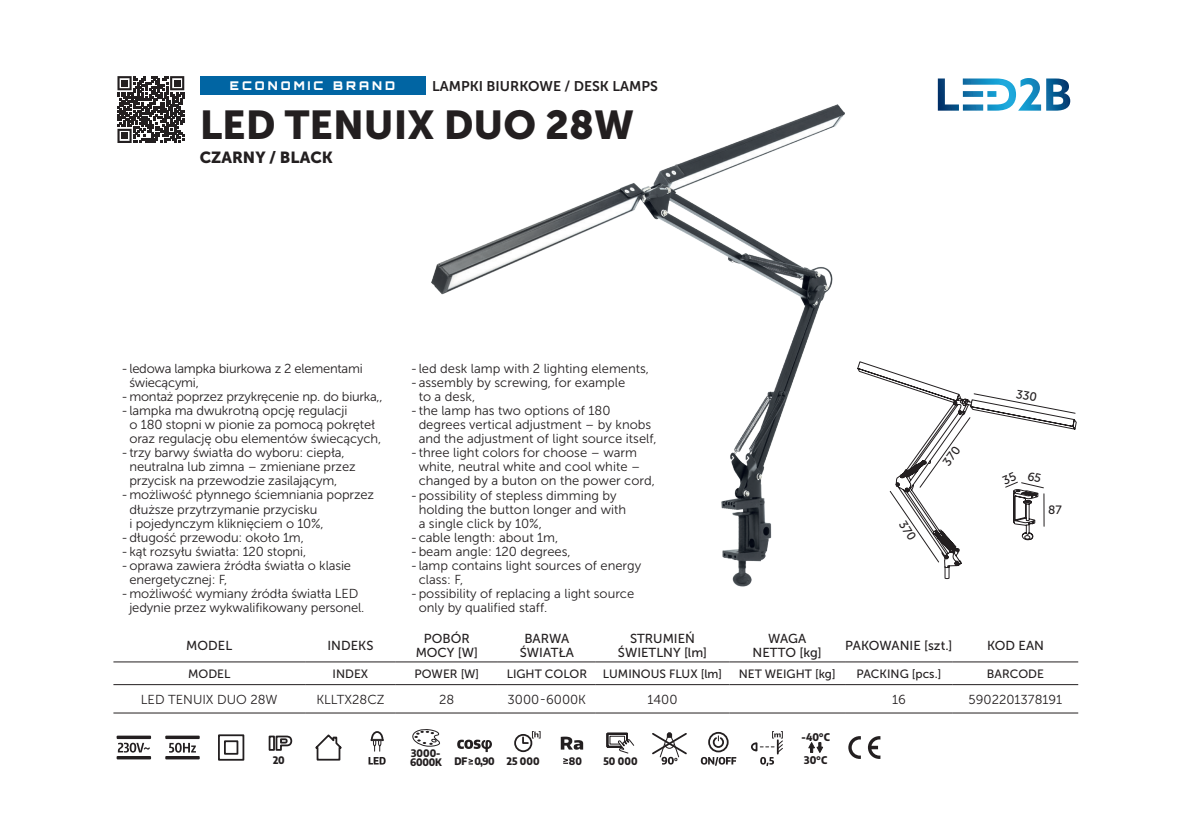
<style>
.page{position:relative;width:1191px;height:840px;background:#fff}
.page>*{position:absolute;margin:0;border:0;box-sizing:border-box;transform-origin:0 0}
.t1{font:40px "Museo Sans 900";color:#231f20}
.t2{font:16px "Museo Sans 900";color:#231f20}
.t3{font:14px "Museo Sans 700";color:#231f20}
.t4{font:13px/14px "Museo Sans 300";letter-spacing:-.01em;color:#231f20}
.t5{font:13px/14px "Museo Sans 500";color:#231f20;text-align:center}
.t6{font:12px "Museo Sans 500";color:#231f20}
.t7{font:900 12px "Orbitron";letter-spacing:.25em;color:#fff}
.t8{font:800 semi-condensed 10.4px "Encode Sans";color:#231f20}
.t9{font:800 semi-condensed 10.2px "Encode Sans";color:#231f20}
.t10{font:800 semi-condensed 10.2px/9px "Encode Sans";letter-spacing:-.02em;color:#231f20}
</style>
<div class="page">
<svg style="left:113px;top:662px;width:965px;height:24px"></svg>
<div style="left:305px;top:661px;width:91px;height:23px;background:#fff"></div>
<hr style="left:113px;top:661px;width:192px;height:1px;background:#231f20">
<hr style="left:396px;top:661px;width:102px;height:1px;background:#231f20">
<hr style="left:498px;top:661px;width:98px;height:1px;background:#231f20">
<hr style="left:596px;top:661px;width:133px;height:1px;background:#231f20">
<hr style="left:729px;top:661px;width:116px;height:1px;background:#231f20">
<hr style="left:845px;top:661px;width:107px;height:1px;background:#231f20">
<hr style="left:952px;top:661px;width:126px;height:1px;background:#231f20">
<hr style="left:113px;top:684px;width:192px;height:1px;background:#231f20">
<hr style="left:396px;top:684px;width:102px;height:1px;background:#231f20">
<hr style="left:498px;top:684px;width:98px;height:1px;background:#231f20">
<hr style="left:596px;top:684px;width:133px;height:1px;background:#231f20">
<hr style="left:729px;top:684px;width:116px;height:1px;background:#231f20">
<hr style="left:845px;top:684px;width:107px;height:1px;background:#231f20">
<hr style="left:952px;top:684px;width:126px;height:1px;background:#231f20">
<hr style="left:113px;top:712px;width:192px;height:1px;background:#231f20">
<hr style="left:305px;top:712px;width:91px;height:1px;background:#231f20">
<hr style="left:396px;top:712px;width:102px;height:1px;background:#231f20">
<hr style="left:498px;top:712px;width:98px;height:1px;background:#231f20">
<hr style="left:596px;top:712px;width:133px;height:1px;background:#231f20">
<hr style="left:729px;top:712px;width:116px;height:1px;background:#231f20">
<hr style="left:845px;top:712px;width:107px;height:1px;background:#231f20">
<hr style="left:952px;top:712px;width:126px;height:1px;background:#231f20">
<hr style="left:305px;top:661px;width:91px;height:1px;background:#231f20">
<hr style="left:305px;top:684px;width:91px;height:1px;background:#231f20">
<svg style="left:118px;top:742px;width:32px;height:10px"></svg>
<div style="left:117px;top:735px;width:34px;height:3px;border:2px solid #231f20"></div>
<div style="left:117px;top:755px;width:34px;height:4px;border:2px solid #231f20"></div>
<div style="left:165px;top:735px;width:35px;height:3px;border:2px solid #231f20"></div>
<div style="left:165px;top:755px;width:35px;height:4px;border:2px solid #231f20"></div>
<svg style="left:169px;top:742px;width:27px;height:10px"></svg>
<svg style="left:218px;top:734px;width:27px;height:27px"></svg>
<svg style="left:268px;top:735px;width:25px;height:16px"></svg>
<svg style="left:315px;top:734px;width:27px;height:27px"></svg>
<svg style="left:368px;top:757px;width:17px;height:7px"></svg>
<svg style="left:370px;top:731px;width:14px;height:19px"></svg>
<svg style="left:412px;top:729px;width:28px;height:17px"></svg>
<svg style="left:457px;top:739px;width:35px;height:12px"></svg>
<svg style="left:468px;top:758px;width:5px;height:6px"></svg>
<svg style="left:514px;top:731px;width:26px;height:21px"></svg>
<svg style="left:563px;top:758px;width:5px;height:5px"></svg>
<svg style="left:561px;top:736px;width:22px;height:13px"></svg>
<svg style="left:606px;top:732px;width:29px;height:21px"></svg>
<svg style="left:652px;top:732px;width:35px;height:32px"></svg>
<svg style="left:701px;top:731px;width:35px;height:34px"></svg>
<svg style="left:751px;top:731px;width:32px;height:34px"></svg>
<svg style="left:808px;top:742px;width:15px;height:11px"></svg>
<svg style="left:848px;top:736px;width:13px;height:22px"></svg>
<svg style="left:868px;top:736px;width:12px;height:22px"></svg>
<svg style="left:117px;top:76px;width:67px;height:67px"></svg>
<div style="left:121px;top:133px;width:7px;height:6px;background:#231f20"></div>
<div style="left:200px;top:77px;width:225px;height:18px;background:#0165a3"></div>
<img style="left:432px;top:104px;width:413px;height:483px">
<svg style="left:857px;top:361px;width:219px;height:219px"></svg>
<svg style="left:937px;top:78px;width:133px;height:33px"></svg>
<svg style="left:889px;top:389px;width:186px;height:173px"></svg>
<p class="t7" style="left:230px;top:78px;width:167px">ECONOMIC BRAND</p>
<p class="t3" style="left:432px;top:78px;width:227px">LAMPKI BIURKOWE / DESK LAMPS</p>
<h1 class="t1" style="left:200px;top:102px;width:436px">LED TENUIX DUO 28W</h1>
<p class="t2" style="left:200px;top:148px;width:135px">CZARNY / BLACK</p>
<p class="t4" style="left:121px;top:362px;width:243px">- ledowa lampka biurkowa z 2 elementami</p>
<p class="t4" style="left:129px;top:376px;width:71px">świecącymi,</p>
<p class="t4" style="left:121px;top:390px;width:263px">-montaż poprzez przykręcenie np. do biurka,,</p>
<p class="t4" style="left:129px;top:404px;width:253px;text-indent:-8px">- lampka ma dwukrotną opcję regulacji<br>o 180 stopni w pionie za pomocą pokręteł oraz regulację obu elementów świecących,</p>
<p class="t4" style="left:121px;top:446px;width:225px">- trzy barwy światła do wyboru: ciepła,</p>
<p class="t4" style="left:129px;top:460px;width:228px">neutralna lub zimna – zmieniane przez</p>
<p class="t4" style="left:129px;top:474px;width:209px">przycisk na przewodzie zasilającym,</p>
<p class="t4" style="left:121px;top:488px;width:254px">-możliwość płynnego ściemniania poprzez</p>
<p class="t4" style="left:129px;top:502px;width:190px">dłuższe przytrzymanie przycisku</p>
<p class="t4" style="left:129px;top:516px;width:196px">i pojedynczym kliknięciem o 10%,</p>
<p class="t4" style="left:121px;top:530px;width:184px">-długość przewodu: około 1m,</p>
<p class="t4" style="left:121px;top:544px;width:186px">-kąt rozsyłu światła: 120 stopni,</p>
<p class="t4" style="left:121px;top:558px;width:231px">-oprawa zawiera źródła światła o klasie</p>
<p class="t4" style="left:129px;top:572px;width:99px">energetycznej: F,</p>
<p class="t4" style="left:121px;top:586px;width:238px">-możliwość wymiany źródła światła LED</p>
<p class="t4" style="left:129px;top:600px;width:236px">jedynie przez wykwalifikowany personel.</p>
<p class="t4" style="left:411px;top:362px;width:240px">- led desk lamp with 2 lighting elements,</p>
<p class="t4" style="left:411px;top:376px;width:216px">-assembly by screwing, for example</p>
<p class="t4" style="left:419px;top:390px;width:58px">to a desk,</p>
<p class="t4" style="left:419px;top:404px;width:239px;text-indent:-8px">- the lamp has two options of 180 degrees vertical adjustment – by knobs and the adjustment of light source itself,</p>
<p class="t4" style="left:411px;top:446px;width:228px">- three light colors for choose – warm</p>
<p class="t4" style="left:419px;top:460px;width:223px">white, neutral white and cool white –</p>
<p class="t4" style="left:419px;top:474px;width:238px">changed by a buton on the power cord,</p>
<p class="t4" style="left:411px;top:488px;width:208px">-possibility of stepless dimming by</p>
<p class="t4" style="left:419px;top:502px;width:209px">holding the button longer and with</p>
<p class="t4" style="left:419px;top:516px;width:125px">a single click by 10%,</p>
<p class="t4" style="left:411px;top:530px;width:149px">-cable length: about 1m,</p>
<p class="t4" style="left:411px;top:544px;width:162px">-beam angle: 120 degrees,</p>
<p class="t4" style="left:411px;top:558px;width:232px">- lamp contains light sources of energy</p>
<p class="t4" style="left:419px;top:572px;width:46px">class: F,</p>
<p class="t4" style="left:411px;top:586px;width:225px">-possibility of replacing a light source</p>
<p class="t4" style="left:419px;top:600px;width:130px">only by qualified staff.</p>
<p class="t6" style="left:1048px;top:502px;width:15px">87</p>
<p class="t5" style="left:186px;top:638px;width:47px">MODEL</p>
<p class="t5" style="left:327px;top:638px;width:47px">INDEKS</p>
<p class="t5" style="left:416px;top:631px;width:64px">POBÓR<br>MOCY [W]</p>
<p class="t5" style="left:520px;top:631px;width:55px">BARWA<br>ŚWIATŁA</p>
<p class="t5" style="left:618px;top:631px;width:91px">STRUMIEŃ<br>ŚWIETLNY [lm]</p>
<p class="t5" style="left:752px;top:631px;width:71px">WAGA<br>NETTO [kg]</p>
<p class="t5" style="left:845px;top:638px;width:109px">PAKOWANIE [szt.]</p>
<p class="t5" style="left:987px;top:638px;width:59px">KOD EAN</p>
<p class="t6" style="left:188px;top:666px;width:44px">MODEL</p>
<p class="t6" style="left:333px;top:666px;width:37px">INDEX</p>
<p class="t6" style="left:414px;top:666px;width:66px">POWER [W]</p>
<p class="t6" style="left:507px;top:666px;width:82px">LIGHT COLOR</p>
<p class="t6" style="left:603px;top:666px;width:121px">LUMINOUS FLUX [lm]</p>
<p class="t6" style="left:738px;top:666px;width:98px">NET WEIGHT [kg]</p>
<p class="t6" style="left:856px;top:666px;width:86px">PACKING [pcs.]</p>
<p class="t6" style="left:987px;top:666px;width:59px">BARCODE</p>
<p class="t4" style="left:141px;top:692px;width:138px">LED TENUIX DUO 28W</p>
<p class="t4" style="left:316px;top:692px;width:70px">KLLTX28CZ</p>
<p class="t4" style="left:439px;top:692px;width:17px">28</p>
<p class="t4" style="left:507px;top:692px;width:80px">3000-6000K</p>
<p class="t4" style="left:647px;top:692px;width:31px">1400</p>
<p class="t4" style="left:892px;top:692px;width:15px">16</p>
<p class="t4" style="left:968px;top:692px;width:95px">5902201378191</p>
<p class="t9" style="left:273px;top:752px;width:13px">20</p>
<p class="t10" style="left:410px;top:747px;width:33px">3000-<br>6000K</p>
<p class="t9" style="left:454px;top:752px;width:86px">DF 0,90 25 000</p>
<p class="t9" style="left:569px;top:752px;width:15px">80</p>
<p class="t9" style="left:603px;top:752px;width:35px">50 000</p>
<p class="t8" style="left:801px;top:728px;width:30px">-40°C</p>
<p class="t8" style="left:804px;top:751px;width:24px">30°C</p>
</div>
